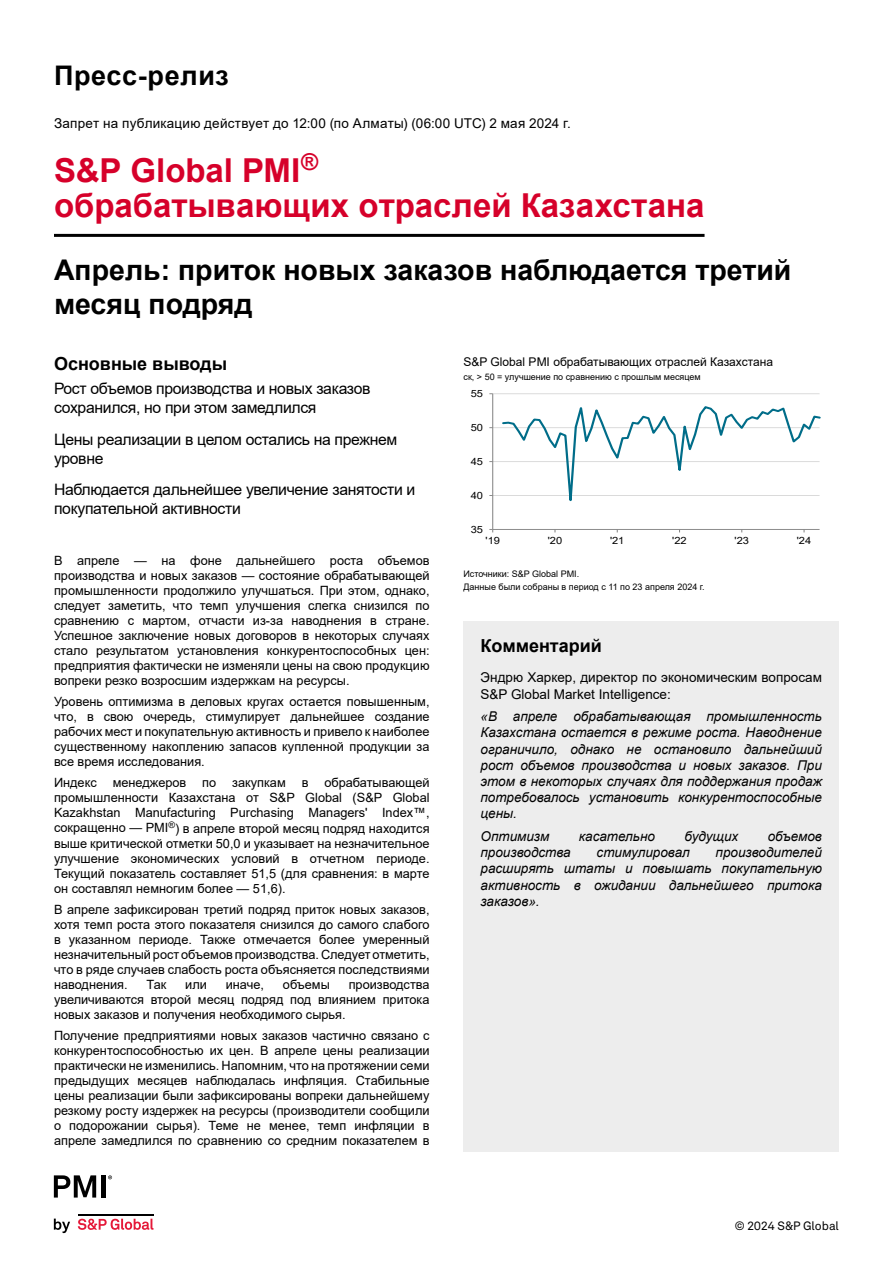
<style>
.page{position:relative;width:893px;height:1263px;background:#fff}
.page>*{position:absolute;margin:0;border:0;box-sizing:border-box;transform-origin:0 0}
.t1{font:700 33px/34.5px "Arial";color:#d6002a}
.t2{font:700 28.5px/34.2px "Arial";color:#000}
.t3{font:700 27px "Arial";letter-spacing:.025em;color:#000}
.t4{font:700 18px "Arial";color:#000}
.t5{font:15.75px/18.9px "Arial";letter-spacing:-.02em;color:#000}
.t6{font:italic 13.5px/16.2px "Arial";color:#000;text-align:justify}
.t7{font:13.5px/16.2px "Arial";color:#000}
.t8{font:13.5px "Arial";letter-spacing:.02em;color:#000}
.t9{font:12.75px/15px "Arial";color:#000;text-align:justify}
.t10{font:12px "Arial";color:#000}
.t11{font:12px "Akkurat LL";color:#000}
.t12{font:10.05px "Arial";color:#000;scale:1.11 1}
.t13{font:9px "Arial";color:#000}
</style>
<div class="page">
<svg style="left:54px;top:1218px;width:16px;height:15px"></svg>
<svg style="left:78px;top:1218px;width:75px;height:12px"></svg>
<hr style="left:78px;top:1213px;width:75px;height:2px;background:#000">
<svg style="left:54px;top:1175px;width:42px;height:22px"></svg>
<div style="left:101px;top:1175px;width:5px;height:22px;background:#000"></div>
<svg style="left:108px;top:1175px;width:4px;height:4px"></svg>
<hr style="left:493px;top:495px;width:326px;height:1px;background:#d9d9d9">
<hr style="left:493px;top:461px;width:326px;height:1px;background:#d9d9d9">
<hr style="left:493px;top:427px;width:326px;height:1px;background:#d9d9d9">
<hr style="left:493px;top:393px;width:326px;height:1px;background:#d9d9d9">
<hr style="left:492px;top:394px;width:1px;height:135px;background:#868686">
<hr style="left:493px;top:529px;width:326px;height:1px;background:#868686">
<svg style="left:502px;top:406px;width:318px;height:126px"></svg>
<hr style="left:54px;top:234px;width:650px;height:3px;background:#000">
<div style="left:464px;top:621px;width:375px;height:51px;background:#ededed"></div>
<div style="left:463px;top:672px;width:376px;height:480px;background:#ededed"></div>
<h3 class="t3" style="left:54px;top:57px;width:177px">Пресс-релиз</h3>
<p class="t8" style="left:54px;top:114px;width:518px">Запрет на публикацию действует до 12:00 (по Алматы) (06:00 UTC) 2 мая 2024 г.</p>
<h1 class="t1" style="left:54px;top:154px;width:652px">S&amp;P Global PMI<sup>®<br></sup>обрабатывающих отраслей Казахстана</h1>
<h2 class="t2" style="left:54px;top:253px;width:739px">Апрель: приток новых заказов наблюдается третий месяц подряд</h2>
<h3 class="t4" style="left:54px;top:351px;width:175px">Основные выводы</h3>
<p class="t10" style="left:463px;top:353px;width:311px">S&amp;P Global PMI обрабатывающих отраслей Казахстана</p>
<p class="t13" style="left:463px;top:370px;width:239px">ск, &gt; 50 = улучшение по сравнению с прошлым месяцем</p>
<p class="t5" style="left:54px;top:379px;width:318px">Рост объемов производства и новых заказов сохранился, но при этом замедлился</p>
<p class="t5" style="left:54px;top:430px;width:345px">Цены реализации в целом остались на прежнем уровне</p>
<p class="t5" style="left:54px;top:480px;width:363px">Наблюдается дальнейшее увеличение занятости и покупательной активности</p>
<p class="t12" style="left:471px;top:386px;width:13px">55</p>
<p class="t12" style="left:471px;top:420px;width:13px">50</p>
<p class="t12" style="left:471px;top:454px;width:13px">45</p>
<p class="t12" style="left:471px;top:488px;width:13px">40</p>
<p class="t12" style="left:471px;top:522px;width:13px">35</p>
<p class="t9" style="left:54px;top:553px;width:377px">В апреле — на фоне дальнейшего роста объемов производства и новых заказов — состояние обрабатывающей промышленности продолжило улучшаться. При этом, однако, следует заметить, что темп улучшения слегка снизился по сравнению с мартом, отчасти из-за наводнения в стране.<br>Успешное заключение новых договоров в некоторых случаях стало результатом установления конкурентоспособных цен: предприятия фактически не изменяли цены на свою продукцию вопреки резко возросшим издержкам на ресурсы.</p>
<p class="t9" style="left:54px;top:694px;width:377px">Уровень оптимизма в деловых кругах остается повышенным, что, в свою очередь, стимулирует дальнейшее создание рабочих мест и покупательную активность и привело к наиболее существенному накоплению запасов купленной продукции за все время исследования.</p>
<p class="t9" style="left:54px;top:775px;width:377px">Индекс менеджеров по закупкам в обрабатывающей промышленности Казахстана от S&amp;P Global (S&amp;P Global Kazakhstan Manufacturing Purchasing Managers' Index™, сокращенно — PMI<sup>®</sup>) в апреле второй месяц подряд находится выше критической отметки 50,0 и указывает на незначительное улучшение экономических условий в отчетном периоде.<br>Текущий показатель составляет 51,5 (для сравнения: в марте он составлял немногим более — 51,6).</p>
<p class="t9" style="left:54px;top:902px;width:377px">В апреле зафиксирован третий подряд приток новых заказов, хотя темп роста этого показателя снизился до самого слабого в указанном периоде. Также отмечается более умеренный незначительный рост объемов производства. Следует отметить, что в ряде случаев слабость роста объясняется последствиями наводнения.</p>
<p class="t9" style="left:147px;top:977px;width:21px">Так</p>
<p class="t9" style="left:185px;top:977px;width:23px">или</p>
<p class="t9" style="left:226px;top:977px;width:40px">иначе,</p>
<p class="t9" style="left:283px;top:977px;width:48px">объемы</p>
<p class="t9" style="left:54px;top:977px;width:377px;text-indent:295px">производства увеличиваются второй месяц подряд под влиянием притока новых заказов и получения необходимого сырья.</p>
<p class="t9" style="left:54px;top:1028px;width:377px">Получение предприятиями новых заказов частично связано с конкурентоспособностью их цен. В апреле цены реализации практически не изменились. Напомним, что на протяжении семи предыдущих месяцев наблюдалась инфляция. Стабильные цены реализации были зафиксированы вопреки дальнейшему резкому росту издержек на ресурсы (производители сообщили о подорожании сырья). Теме не менее, темп инфляции в апреле замедлился по сравнению со средним показателем в</p>
<p class="t12" style="left:485px;top:534px;width:15px">'19</p>
<p class="t12" style="left:548px;top:534px;width:15px">'20</p>
<p class="t12" style="left:610px;top:534px;width:15px">'21</p>
<p class="t12" style="left:672px;top:534px;width:15px">'22</p>
<p class="t12" style="left:734px;top:534px;width:15px">'23</p>
<p class="t12" style="left:797px;top:534px;width:15px">'24</p>
<p class="t13" style="left:463px;top:568px;width:117px">Источники: S&amp;P Global PMI.</p>
<p class="t13" style="left:463px;top:580px;width:243px">Данные были собраны в период с 11 по 23 апреля 2024 г.</p>
<h3 class="t4" style="left:481px;top:633px;width:123px">Комментарий</h3>
<p class="t7" style="left:480px;top:669px;width:343px">Эндрю Харкер, директор по экономическим вопросам<br>S&amp;P Global Market Intelligence:</p>
<p class="t6" style="left:480px;top:708px;width:343px">«В апреле обрабатывающая промышленность Казахстана остается в режиме роста. Наводнение ограничило, однако не остановило дальнейший рост объемов производства и новых заказов. При этом в некоторых случаях для поддержания продаж потребовалось установить конкурентоспособные цены.</p>
<p class="t6" style="left:480px;top:828px;width:70px">Оптимизм</p>
<p class="t6" style="left:579px;top:828px;width:78px">касательно</p>
<p class="t6" style="left:684px;top:828px;width:55px">будущих</p>
<p class="t6" style="left:768px;top:828px;width:56px">объемов</p>
<p class="t6" style="left:480px;top:844px;width:92px">производства</p>
<p class="t6" style="left:597px;top:844px;width:95px">стимулировал</p>
<p class="t6" style="left:480px;top:844px;width:343px;text-indent:235px">производителей расширять штаты и повышать покупательную активность в ожидании дальнейшего притока заказов».</p>
<p class="t11" style="left:735px;top:1216px;width:106px">© 2024 S&amp;P Global</p>
</div>
